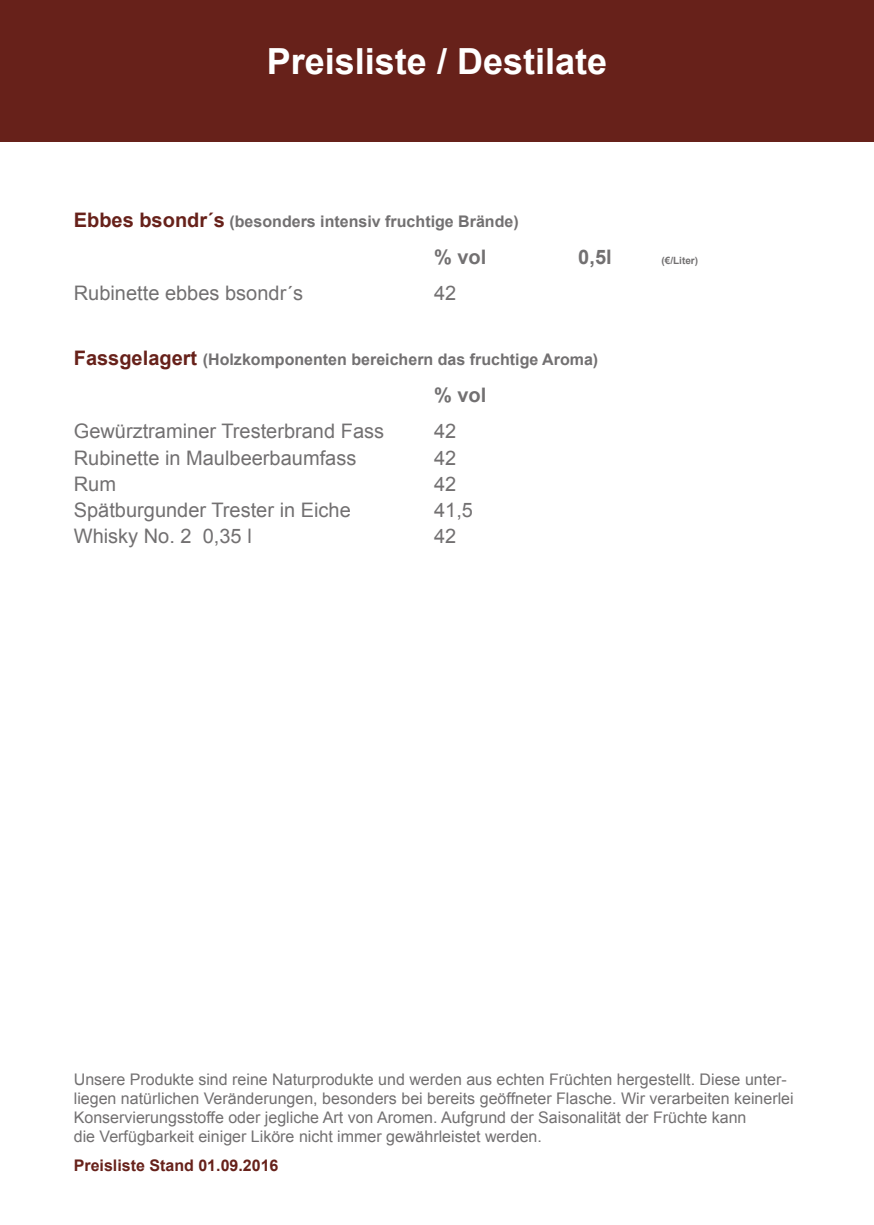
<style>
.page{position:relative;width:874px;height:1225px;background:#fff}
.page>*{position:absolute;margin:0;border:0;box-sizing:border-box;transform-origin:0 0}
.t1{font:700 36px "Arial";color:#fff}
.t2{font:20px "Arial";color:#727071}
.t3{font:700 20px "Arial";color:#727071}
.t4{font:16px/19.2px "Arial";color:#727071}
.t5{font:700 16px "Arial";color:#727071}
.t6{font:700 16px "Arial";color:#67211a}
.t7{font:700 10px "Arial";color:#727071}
.s1{font-size:20px;color:#67211a}
</style>
<div class="page">
<div style="left:0;top:0;width:873px;height:142px;background:#67211a"></div>
<h1 class="t1" style="left:266px;top:38px;width:342px">Preisliste / Destilate</h1>
<p class="t5" style="left:74px;top:211px;width:446px"><span class="s1">Ebbes bsondr´s</span> (besonders intensiv fruchtige Brände)</p>
<p class="t3" style="left:434px;top:244px;width:54px">% vol</p>
<p class="t3" style="left:578px;top:244px;width:35px">0,5l</p>
<p class="t7" style="left:661px;top:254px;width:38px">(€/Liter)</p>
<p class="t2" style="left:74px;top:280px;width:230px">Rubinette ebbes bsondr´s</p>
<p class="t2" style="left:434px;top:280px;width:24px">42</p>
<p class="t5" style="left:74px;top:348px;width:525px"><span class="s1">Fassgelagert</span> (Holzkomponenten bereichern das fruchtige Aroma)</p>
<p class="t3" style="left:434px;top:381px;width:54px">% vol</p>
<p class="t2" style="left:74px;top:418px;width:312px">Gewürztraminer Tresterbrand Fass</p>
<p class="t2" style="left:434px;top:418px;width:24px">42</p>
<p class="t2" style="left:74px;top:444px;width:284px">Rubinette in Maulbeerbaumfass</p>
<p class="t2" style="left:434px;top:444px;width:24px">42</p>
<p class="t2" style="left:74px;top:470px;width:44px">Rum</p>
<p class="t2" style="left:434px;top:470px;width:24px">42</p>
<p class="t2" style="left:74px;top:497px;width:278px">Spätburgunder Trester in Eiche</p>
<p class="t2" style="left:434px;top:497px;width:40px">41,5</p>
<p class="t2" style="left:74px;top:523px;width:179px">Whisky No. 2 0,35 l</p>
<p class="t2" style="left:434px;top:523px;width:24px">42</p>
<p class="t4" style="left:74px;top:1069px;width:721px">Unsere Produkte sind reine Naturprodukte und werden aus echten Früchten hergestellt. Diese unter&shy;liegen natürlichen Veränderungen, besonders bei bereits geöffneter Flasche. Wir verarbeiten keinerlei Konservierungsstoffe oder jegliche Art von Aromen. Aufgrund der Saisonalität der Früchte kann<br>die Verfügbarkeit einiger Liköre nicht immer gewährleistet werden.</p>
<p class="t6" style="left:74px;top:1154px;width:206px">Preisliste Stand 01.09.2016</p>
</div>
